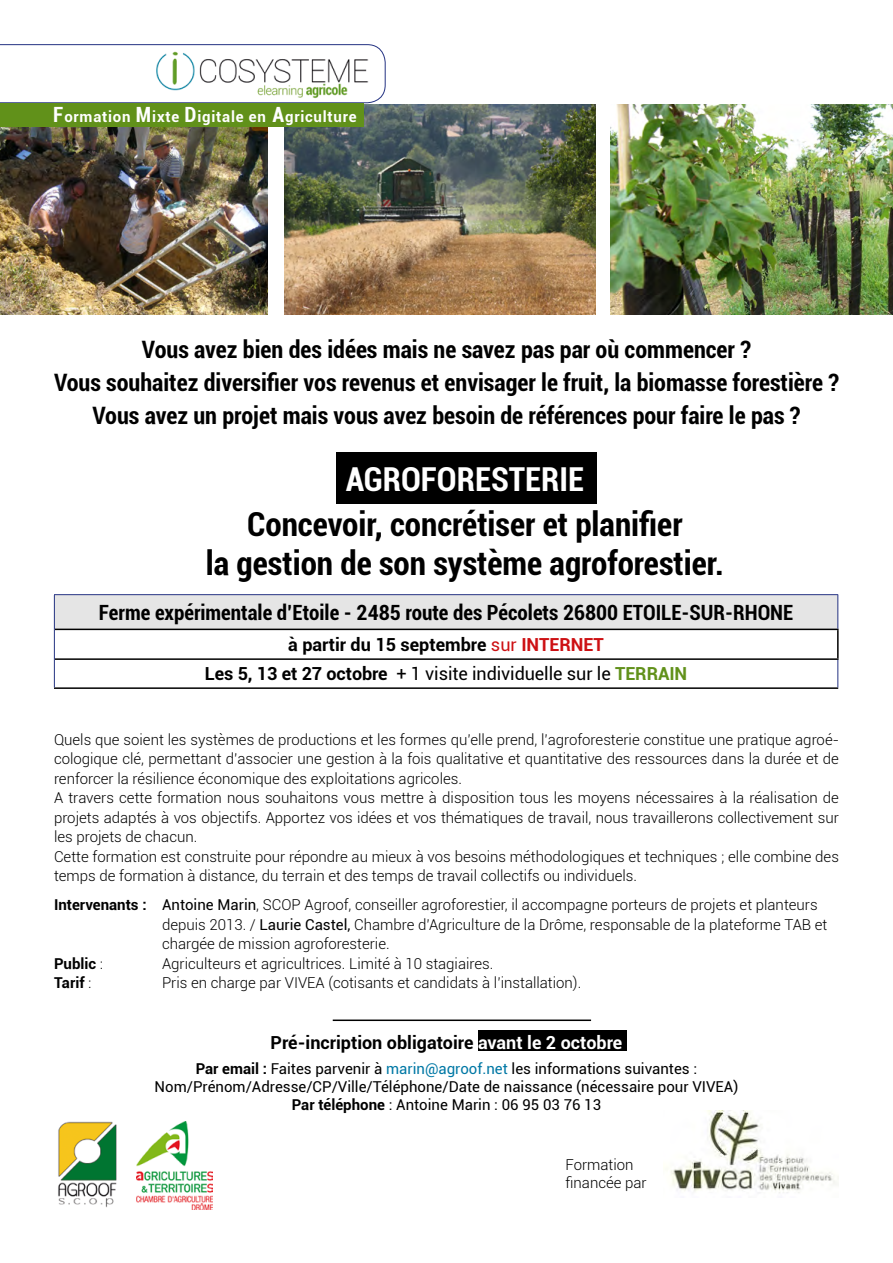
<style>
.page{position:relative;width:893px;height:1263px;background:#fff}
.page>*{position:absolute;margin:0;border:0;box-sizing:border-box;transform-origin:0 0}
.t1{font:700 condensed 33px/39px "Roboto";color:#000;text-align:center}
.t2{font:700 condensed 33px "Roboto";color:#fff}
.t3{font:700 condensed 24px/33px "Roboto";color:#000;text-align:center}
.t4{font:700 condensed 21px "Roboto";color:#000}
.t5{font:700 18px/29.4px "Roboto";color:#000;text-align:center}
.t6{font:300 15px/19.5px "Roboto";color:#000}
.t7{font:15px/18px "Roboto";color:#000;text-align:center}
.t8{font:700 15px "Roboto";letter-spacing:.05em;color:#fff}
.t9{font:700 15px "Roboto";color:#000}
.s1{font-stretch:condensed;font-size:21px}
.s2{font-weight:400;color:#cd1013}
.s3{color:#cd1013}
.s4{font-weight:400}
.s5{color:#61911a}
.s6{font-weight:700}
.s7{font-weight:300}
.s8{color:#fff}
.s9{color:#0078a5}
</style>
<div class="page">
<svg style="left:0;top:44px;width:386px;height:60px"></svg>
<img style="left:0;top:126px;width:268px;height:189px">
<img style="left:285px;top:104px;width:310px;height:211px">
<img style="left:610px;top:104px;width:283px;height:211px">
<div style="left:336px;top:453px;width:261px;height:51px;background:#000"></div>
<div style="left:0;top:103px;width:363px;height:23px;background:#61911a"></div>
<div style="left:54px;top:595px;width:784px;height:34px;background:#e5e5e5"></div>
<hr style="left:55px;top:629px;width:784px;height:1px;background:#000">
<hr style="left:837px;top:630px;width:2px;height:28px;background:#000">
<hr style="left:55px;top:658px;width:784px;height:2px;background:#000">
<hr style="left:54px;top:687px;width:784px;height:2px;background:#000">
<hr style="left:54px;top:594px;width:784px;height:1px;background:#243282">
<hr style="left:54px;top:595px;width:1px;height:34px;background:#243282">
<hr style="left:837px;top:595px;width:1px;height:34px;background:#243282">
<hr style="left:54px;top:629px;width:1px;height:30px;background:#243282">
<svg style="left:54px;top:659px;width:1px;height:28px"></svg>
<svg style="left:837px;top:660px;width:1px;height:27px"></svg>
<div style="left:478px;top:1031px;width:148px;height:20px;background:#000"></div>
<hr style="left:333px;top:1019px;width:258px;height:2px;background:#000">
<img style="left:58px;top:1121px;width:59px;height:87px">
<img style="left:136px;top:1121px;width:76px;height:88px">
<img style="left:670px;top:1110px;width:169px;height:83px">
<p class="t8" style="left:53px;top:106px;width:305px"><span class="s1">F</span>ormation <span class="s1">M</span>ixte <span class="s1">D</span>igitale en <span class="s1">A</span>griculture</p>
<h2 class="t3" style="left:54px;top:332px;width:786px">Vous avez bien des idées mais ne savez pas par où commencer ?<br>Vous souhaitez diversifier vos revenus et envisager le fruit, la biomasse forestière ?<br>Vous avez un projet mais vous avez besoin de références pour faire le pas ?</h2>
<h1 class="t2" style="left:346px;top:457px;width:240px">AGROFORESTERIE</h1>
<h1 class="t1" style="left:206px;top:504px;width:519px">Concevoir, concrétiser et planifier<br>la gestion de son système agroforestier.</h1>
<h3 class="t4" style="left:99px;top:598px;width:696px">Ferme expérimentale d’Etoile - 2485 route des Pécolets 26800 ETOILE-SUR-RHONE</h3>
<p class="t5" style="left:205px;top:629px;width:484px">à partir du 15 septembre <span class="s2">sur</span> <span class="s3">INTERNET<br></span>Les 5, 13 et 27 octobre <span class="s4">+ 1 visite individuelle sur le</span> <span class="s5">TERRAIN</span></p>
<p class="t6" style="left:54px;top:729px;width:786px">Quels que soient les systèmes de productions et les formes qu’elle prend, l’agroforesterie constitue une pratique agroé&shy;cologique clé, permettant d’associer une gestion à la fois qualitative et quantitative des ressources dans la durée et de renforcer la résilience économique des exploitations agricoles.<br>A travers cette formation nous souhaitons vous mettre à disposition tous les moyens nécessaires à la réalisation de projets adaptés à vos objectifs. Apportez vos idées et vos thématiques de travail, nous travaillerons collectivement sur les projets de chacun.<br>Cette formation est construite pour répondre au mieux à vos besoins méthodologiques et techniques ; elle combine des temps de formation à distance, du terrain et des temps de travail collectifs ou individuels.</p>
<p class="t6" style="left:54px;top:895px;width:765px"><span class="s6">Intervenants :</span> <span class="s4">Antoine Marin</span>, SCOP Agroof, conseiller agroforestier, il accompagne porteurs de projets et planteurs</p>
<p class="t6" style="left:162px;top:914px;width:667px">depuis 2013. / <span class="s4">Laurie Castel,</span> Chambre d’Agriculture de la Drôme, responsable de la plateforme TAB et</p>
<p class="t6" style="left:162px;top:934px;width:229px">chargée de mission agroforesterie.</p>
<p class="t9" style="left:54px;top:953px;width:51px">Public <span class="s7">:</span></p>
<p class="t6" style="left:162px;top:953px;width:333px">Agriculteurs et agricultrices. Limité à 10 stagiaires.</p>
<p class="t9" style="left:54px;top:972px;width:39px">Tarif <span class="s7">:</span></p>
<p class="t6" style="left:162px;top:973px;width:421px">Pris en charge par VIVEA (cotisants et candidats à l’installation).</p>
<p class="t5" style="left:271px;top:1027px;width:353px">Pré-incription obligatoire <span class="s8">avant le 2 octobre</span></p>
<p class="t7" style="left:155px;top:1059px;width:585px"><span class="s6">Par email :</span> Faites parvenir à <span class="s9">marin@agroof.net</span> les informations suivantes :<br>Nom/Prénom/Adresse/CP/Ville/Téléphone/Date de naissance (nécessaire pour VIVEA)<br><span class="s6">Par téléphone</span> : Antoine Marin : 06 95 03 76 13</p>
<p class="t6" style="left:566px;top:1155px;width:83px;line-height:18px">Formation financée par</p>
</div>
